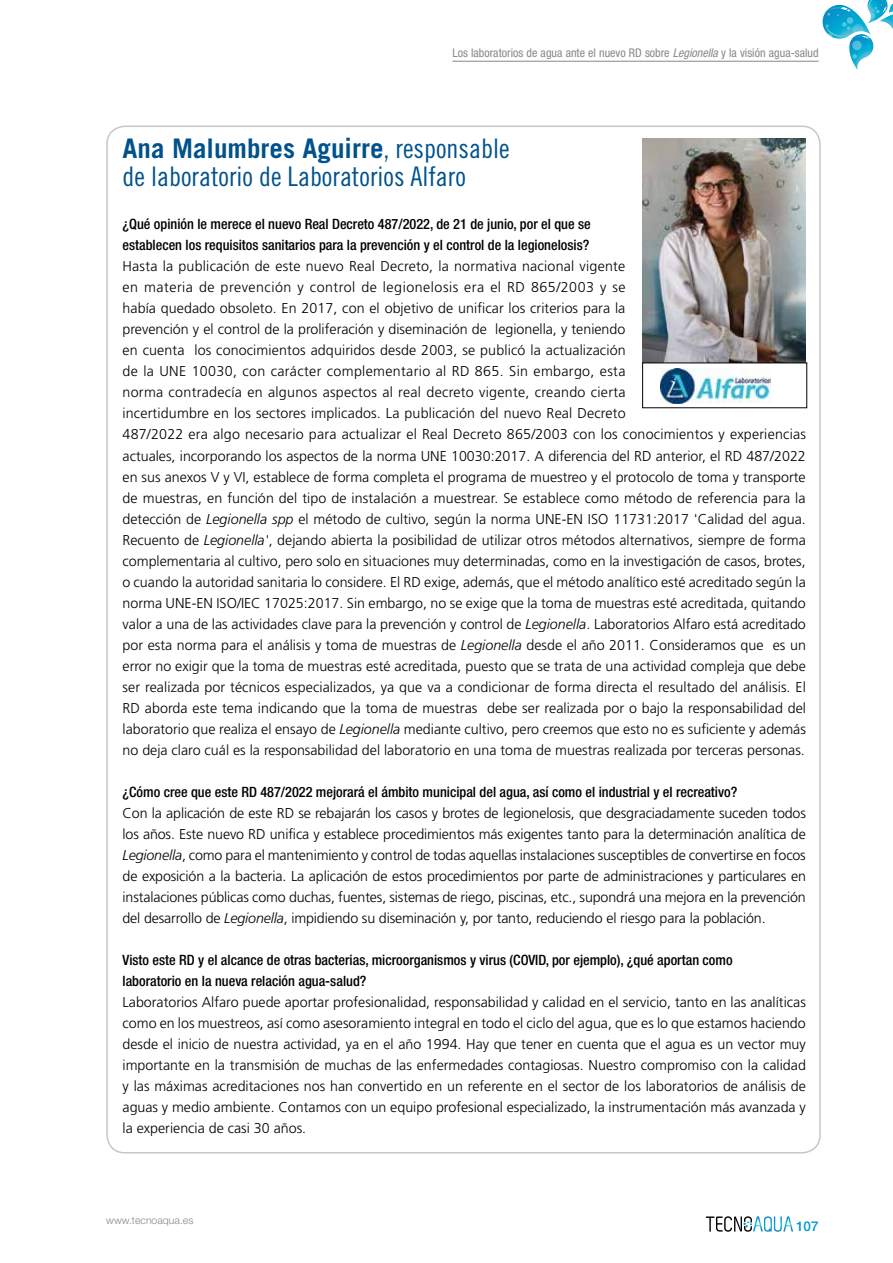
<style>
.page{position:relative;width:893px;height:1263px;background:#fff}
.page>*{position:absolute;margin:0;border:0;box-sizing:border-box;transform-origin:0 0}
.t1{font:27px "Trade Gothic LT Std Cn 18";color:#00528c}
.t2{font:700 27px "Trade Gothic LT Std";color:#00528c}
.t3{font:300 14.25px/21px "Frutiger LT Std";color:#000;text-align:justify}
.t4{font:500 condensed 14.25px/21px "Helvetica Neue LT Std";color:#000}
.t5{font:500 13.5px "Helvetica Neue LT Std";color:#0098d4}
.t6{font:condensed 12px "Helvetica Neue LT Std";color:#87888a}
.t7{font:300 10.5px "Helvetica Neue LT Std";color:#87888a}
.s1{font-style:italic}
.s2{font-family:"Trade Gothic LT Std Cn 18";font-weight:400}
</style>
<div class="page">
<hr style="left:452px;top:61px;width:367px;height:1px;background:#87888a">
<svg style="left:706px;top:1216px;width:87px;height:16px"></svg>
<svg style="left:822px;top:0;width:71px;height:70px"></svg>
<img style="left:642px;top:138px;width:164px;height:225px">
<img style="left:660px;top:368px;width:111px;height:35px">
<p class="t6" style="left:452px;top:46px;width:368px">Los laboratorios de agua ante el nuevo RD sobre <span class="s1">Legionella</span> y la visión agua-salud</p>
<h1 class="t2" style="left:123px;top:132px;width:388px">Ana Malumbres Aguirre<span class="s2">, responsable</span></h1>
<h1 class="t1" style="left:123px;top:161px;width:345px">de laboratorio de Laboratorios Alfaro</h1>
<p class="t4" style="left:123px;top:214px;width:470px">¿Qué opinión le merece el nuevo Real Decreto 487/2022, de 21 de junio, por el que se establecen los requisitos sanitarios para la prevención y el control de la legionelosis?</p>
<p class="t3" style="left:123px;top:256px;width:685px;text-align:left">Hasta la publicación de este nuevo Real Decreto, la normativa nacional vigente<br>en materia de prevención y control de legionelosis era el RD 865/2003 y se<br>había quedado obsoleto. En 2017, con el objetivo de unificar los criterios para la<br>prevención y el control de la proliferación y diseminación de legionella, y teniendo<br>en cuenta los conocimientos adquiridos desde 2003, se publicó la actualización<br>de la UNE 10030, con carácter complementario al RD 865. Sin embargo, esta<br>norma contradecía en algunos aspectos al real decreto vigente, creando cierta<br>incertidumbre en los sectores implicados. La publicación del nuevo Real Decreto<br>487/2022 era algo necesario para actualizar el Real Decreto 865/2003 con los conocimientos y experiencias actuales, incorporando los aspectos de la norma UNE 10030:2017. A diferencia del RD anterior, el RD 487/2022 en sus anexos V y VI, establece de forma completa el programa de muestreo y el protocolo de toma y transporte de muestras, en función del tipo de instalación a muestrear. Se establece como método de referencia para la detección de <span class="s1">Legionella spp</span> el método de cultivo, según la norma UNE-EN ISO 11731:2017 'Calidad del agua.<br>Recuento de <span class="s1">Legionella'</span>, dejando abierta la posibilidad de utilizar otros métodos alternativos, siempre de forma complementaria al cultivo, pero solo en situaciones muy determinadas, como en la investigación de casos, brotes, o cuando la autoridad sanitaria lo considere. El RD exige, además, que el método analítico esté acreditado según la norma UNE-EN ISO/IEC 17025:2017. Sin embargo, no se exige que la toma de muestras esté acreditada, quitando valor a una de las actividades clave para la prevención y control de <span class="s1">Legionella</span>. Laboratorios Alfaro está acreditado por esta norma para el análisis y toma de muestras de <span class="s1">Legionella</span> desde el año 2011. Consideramos que es un error no exigir que la toma de muestras esté acreditada, puesto que se trata de una actividad compleja que debe ser realizada por técnicos especializados, ya que va a condicionar de forma directa el resultado del análisis. El RD aborda este tema indicando que la toma de muestras debe ser realizada por o bajo la responsabilidad del laboratorio que realiza el ensayo de <span class="s1">Legionella</span> mediante cultivo, pero creemos que esto no es suficiente y además no deja claro cuál es la responsabilidad del laboratorio en una toma de muestras realizada por terceras personas.</p>
<p class="t4" style="left:123px;top:781px;width:616px">¿Cómo cree que este RD 487/2022 mejorará el ámbito municipal del agua, así como el industrial y el recreativo?</p>
<p class="t3" style="left:123px;top:802px;width:685px">Con la aplicación de este RD se rebajarán los casos y brotes de legionelosis, que desgraciadamente suceden todos los años. Este nuevo RD unifica y establece procedimientos más exigentes tanto para la determinación analítica de <span class="s1">Legionella</span>, como para el mantenimiento y control de todas aquellas instalaciones susceptibles de convertirse en focos de exposición a la bacteria. La aplicación de estos procedimientos por parte de administraciones y particulares en instalaciones públicas como duchas, fuentes, sistemas de riego, piscinas, etc., supondrá una mejora en la prevención del desarrollo de <span class="s1">Legionella</span>, impidiendo su diseminación y, por tanto, reduciendo el riesgo para la población.</p>
<p class="t4" style="left:123px;top:949px;width:612px">Visto este RD y el alcance de otras bacterias, microorganismos y virus (COVID, por ejemplo), ¿qué aportan como laboratorio en la nueva relación agua-salud?</p>
<p class="t3" style="left:123px;top:991px;width:685px">Laboratorios Alfaro puede aportar profesionalidad, responsabilidad y calidad en el servicio, tanto en las analíticas como en los muestreos, así como asesoramiento integral en todo el ciclo del agua, que es lo que estamos haciendo desde el inicio de nuestra actividad, ya en el año 1994. Hay que tener en cuenta que el agua es un vector muy importante en la transmisión de muchas de las enfermedades contagiosas. Nuestro compromiso con la calidad y las máximas acreditaciones nos han convertido en un referente en el sector de los laboratorios de análisis de aguas y medio ambiente. Contamos con un equipo profesional especializado, la instrumentación más avanzada y la experiencia de casi 30 años.</p>
<p class="t7" style="left:106px;top:1213px;width:89px">www.tecnoaqua.es</p>
<p class="t5" style="left:796px;top:1218px;width:24px">107</p>
</div>
